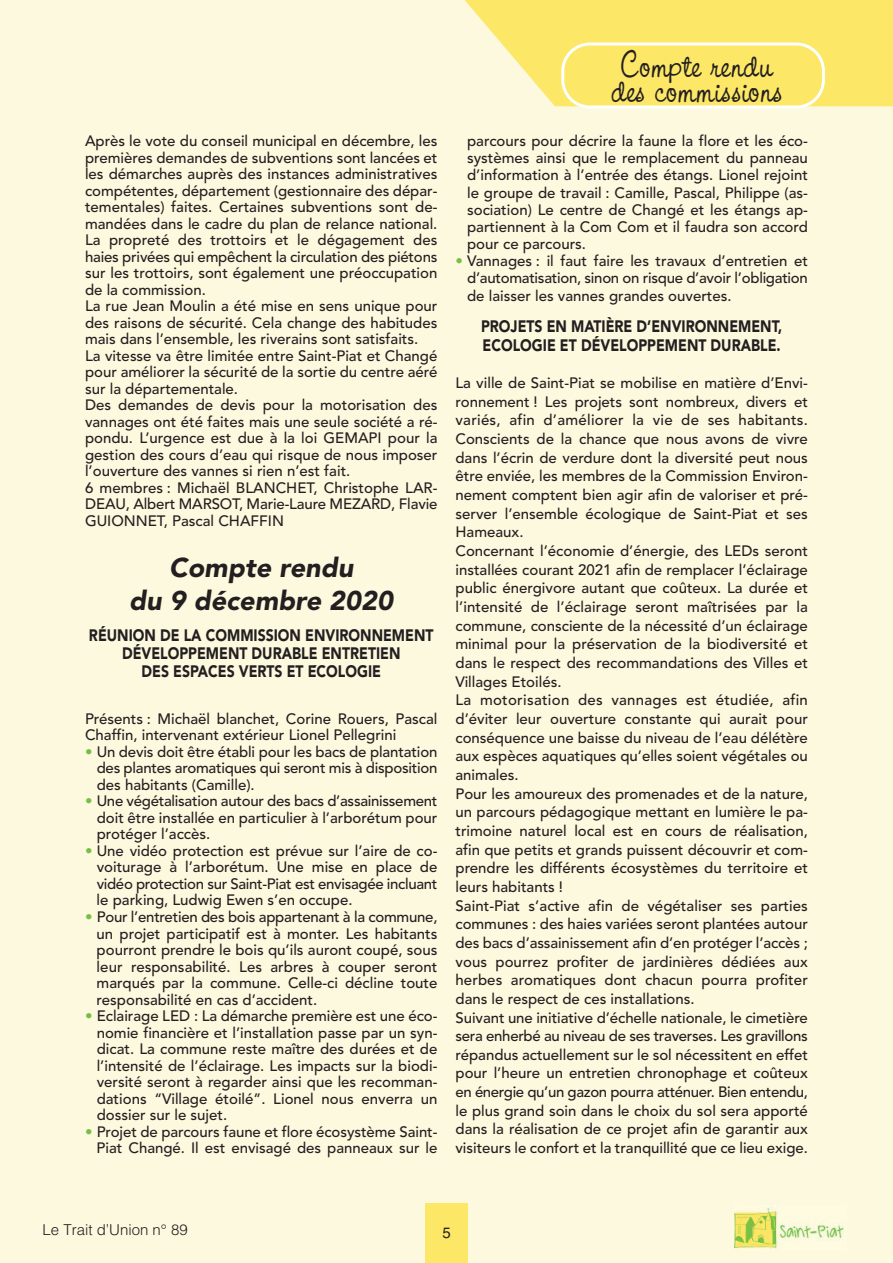
<style>
.page{position:relative;width:893px;height:1263px;background:#fdf9df}
.page>*{position:absolute;margin:0;border:0;box-sizing:border-box;transform-origin:0 0}
.t1{font:37.5px "CAC Pinafore";color:#231f20}
.t2{font:italic 900 27px/33px "Avenir";color:#231f20;text-align:center}
.t3{font:900 16.5px/18px "Avenir";color:#231f20;text-align:center;scale:.85 1}
.t4{font:500 15px/16.5px "Avenir";color:#231f20;text-align:justify}
.t5{font:300 15px "Helvetica";color:#231f20}
.t6{font:15px "Helvetica";color:#231f20}
.s1{color:#76be44}
</style>
<div class="page">
<img style="left:734px;top:1206px;width:111px;height:43px">
<svg style="left:464px;top:0;width:429px;height:106px;fill:#fce766"></svg>
<svg style="left:561px;top:43px;width:264px;height:66px;background:#fce975"></svg>
<div style="left:425px;top:1203px;width:43px;height:60px;background:#fce766"></div>
<p class="t4" style="left:85px;top:132px;width:354px;text-align:left">Après le vote du conseil municipal en décembre, les premières demandes de subventions sont lancées et les démarches auprès des instances administratives compétentes, département (gestionnaire des dépar&shy;tementales) faites. Certaines subventions sont de&shy;mandées dans le cadre du plan de relance national.<br>La propreté des trottoirs et le dégagement des haies privées qui empêchent la circulation des piétons sur les trottoirs, sont également une préoccupation de la commission.<br>La rue Jean Moulin a été mise en sens unique pour des raisons de sécurité. Cela change des habitudes mais dans l’ensemble, les riverains sont satisfaits.<br>La vitesse va être limitée entre Saint-Piat et Changé pour améliorer la sécurité de la sortie du centre aéré sur la départementale.<br>Des demandes de devis pour la motorisation des vannages ont été faites mais une seule société a ré&shy;pondu. L’urgence est due à la loi GEMAPI pour la gestion des cours d’eau qui risque de nous imposer l’ouverture des vannes si rien n’est fait.<br>6 membres : Michaël BLANCHET, Christophe LAR-DEAU, Albert MARSOT, Marie-Laure MEZARD, Flavie GUIONNET, Pascal CHAFFIN</p>
<h2 class="t2" style="left:129px;top:551px;width:265px">Compte rendu<br>du 9 décembre 2020</h2>
<p class="t3" style="left:89px;top:625px;width:407px">RÉUNION DE LA COMMISSION ENVIRONNEMENT<br>DÉVELOPPEMENT DURABLE ENTRETIEN<br>DES ESPACES VERTS ET ÉCOLOGIE</p>
<p class="t4" style="left:85px;top:710px;width:354px">Présents : Michaël blanchet, Corine Rouers, Pascal<br>Chaffin, intervenant extérieur Lionel Pellegrini</p>
<p class="t4" style="left:97px;top:743px;width:342px;text-indent:-12px"><span class="s1">•</span> Un devis doit être établi pour les bacs de plantation des plantes aromatiques qui seront mis à disposition des habitants (Camille).</p>
<p class="t4" style="left:97px;top:792px;width:342px;text-indent:-12px"><span class="s1">•</span> Une végétalisation autour des bacs d’assainissement doit être installée en particulier à l’arborétum pour protéger l’accès.</p>
<p class="t4" style="left:97px;top:842px;width:342px;text-indent:-12px"><span class="s1">•</span> Une vidéo protection est prévue sur l’aire de co&shy;voiturage à l’arborétum. Une mise en place de vidéo protection sur Saint-Piat est envisagée incluant le parking, Ludwig Ewen s’en occupe.</p>
<p class="t4" style="left:97px;top:908px;width:342px;text-indent:-12px"><span class="s1">•</span> Pour l’entretien des bois appartenant à la commune, un projet participatif est à monter. Les habitants pourront prendre le bois qu’ils auront coupé, sous leur responsabilité. Les arbres à couper seront marqués par la commune. Celle-ci décline toute responsabilité en cas d’accident.</p>
<p class="t4" style="left:97px;top:1007px;width:342px;text-indent:-12px"><span class="s1">•</span> Eclairage LED : La démarche première est une éco&shy;nomie financière et l’installation passe par un syn&shy;dicat. La commune reste maître des durées et de l’intensité de l’éclairage. Les impacts sur la biodi&shy;versité seront à regarder ainsi que les recomman&shy;dations “Village étoilé”. Lionel nous enverra un dossier sur le sujet.</p>
<p class="t4" style="left:85px;top:1122px;width:354px;text-align:right"><span class="s1">•</span> Projet de parcours faune et flore écosystème Saint-<br>Piat Changé. Il est envisagé des panneaux sur le</p>
<h1 class="t1" style="left:620px;top:42px;width:153px">Compte rendu</h1>
<h1 class="t1" style="left:611px;top:67px;width:173px">des commissions</h1>
<p class="t4" style="left:467px;top:131px;width:342px;line-height:17.1px">parcours pour décrire la faune la flore et les éco&shy;systèmes ainsi que le remplacement du panneau d’information à l’entrée des étangs. Lionel rejoint le groupe de travail : Camille, Pascal, Philippe (as&shy;sociation) Le centre de Changé et les étangs ap&shy;partiennent à la Com Com et il faudra son accord pour ce parcours.</p>
<p class="t4" style="left:467px;top:252px;width:342px;line-height:17.1px;text-indent:-12px"><span class="s1">•</span> Vannages : il faut faire les travaux d’entretien et d’automatisation, sinon on risque d’avoir l’obligation de laisser les vannes grandes ouvertes.</p>
<p class="t3" style="left:481px;top:316px;width:356px;line-height:18.6px;text-align:left">PROJETS EN MATIÈRE D’ENVIRONNEMENT,<br>ECOLOGIE ET DÉVELOPPEMENT DURABLE.</p>
<p class="t4" style="left:455px;top:373px;width:354px;line-height:18.6px;text-align:left">La ville de Saint-Piat se mobilise en matière d’Envi&shy;ronnement ! Les projets sont nombreux, divers et variés, afin d’améliorer la vie de ses habitants.<br>Conscients de la chance que nous avons de vivre dans l’écrin de verdure dont la diversité peut nous être enviée, les membres de la Commission Environ&shy;nement comptent bien agir afin de valoriser et pré&shy;server l’ensemble écologique de Saint-Piat et ses Hameaux.<br>Concernant l’économie d’énergie, des LEDs seront installées courant 2021 afin de remplacer l’éclairage public énergivore autant que coûteux. La durée et l’intensité de l’éclairage seront maîtrisées par la commune, consciente de la nécessité d’un éclairage minimal pour la préservation de la biodiversité et dans le respect des recommandations des Villes et Villages Etoilés.<br>La motorisation des vannages est étudiée, afin d’éviter leur ouverture constante qui aurait pour conséquence une baisse du niveau de l’eau délétère aux espèces aquatiques qu’elles soient végétales ou animales.<br>Pour les amoureux des promenades et de la nature, un parcours pédagogique mettant en lumière le pa&shy;trimoine naturel local est en cours de réalisation, afin que petits et grands puissent découvrir et com&shy;prendre les différents écosystèmes du territoire et leurs habitants !<br>Saint-Piat s’active afin de végétaliser ses parties communes : des haies variées seront plantées autour des bacs d’assainissement afin d’en protéger l’accès ; vous pourrez profiter de jardinières dédiées aux herbes aromatiques dont chacun pourra profiter dans le respect de ces installations.<br>Suivant une initiative d’échelle nationale, le cimetière sera enherbé au niveau de ses traverses. Les gravillons répandus actuellement sur le sol nécessitent en effet pour l’heure un entretien chronophage et coûteux en énergie qu’un gazon pourra atténuer. Bien entendu, le plus grand soin dans le choix du sol sera apporté dans la réalisation de ce projet afin de garantir aux visiteurs le confort et la tranquillité que ce lieu exige.</p>
<p class="t5" style="left:43px;top:1217px;width:147px">Le Trait d’Union n° 89</p>
<p class="t6" style="left:443px;top:1227px;width:10px">5</p>
</div>
